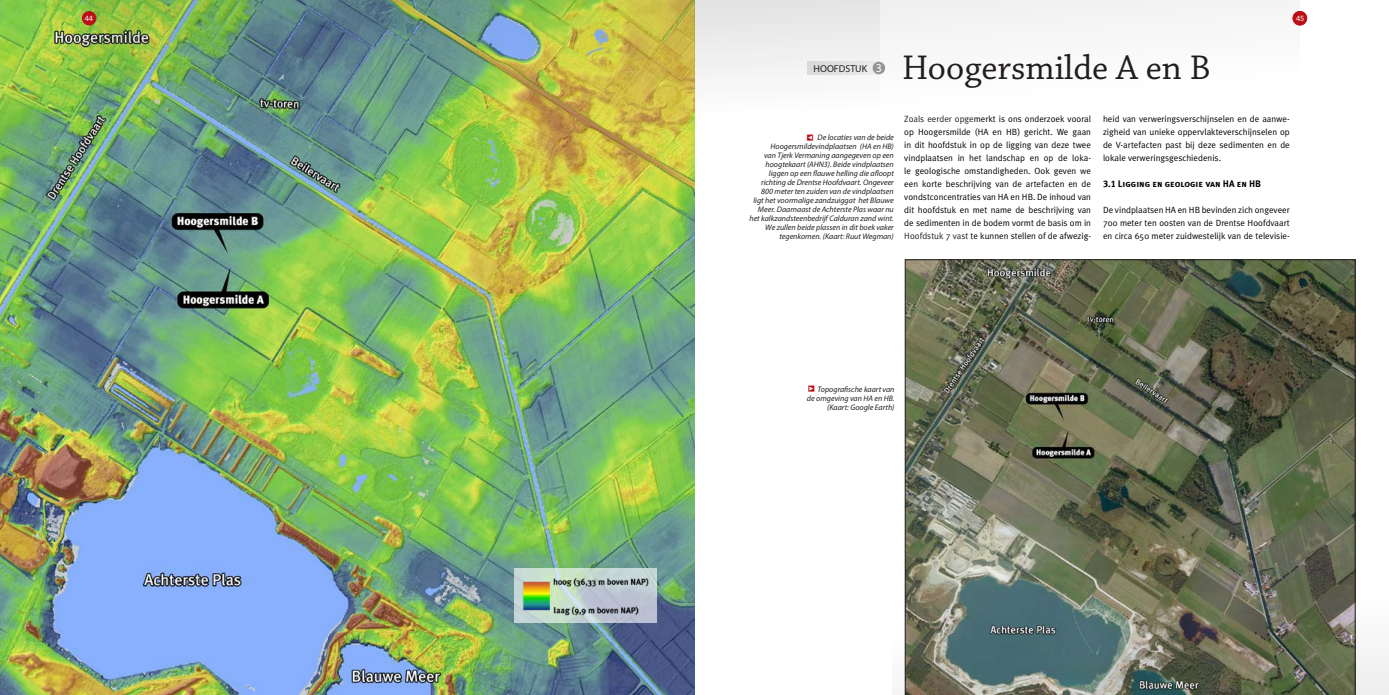
<style>
.page{position:relative;width:1389px;height:695px;background:#fff}
.page>*{position:absolute;margin:0;border:0;box-sizing:border-box;transform-origin:0 0}
.t1{font:36px "Chaparral Pro";color:#231f20}
.heading_1{font:12px "Myriad Pro";color:#fff}
.heading_1-2{font:10px "Myriad Pro";color:#231f20}
.VOETNOOTTEKST_DEF{font:9.5px "Meta Plus Bold Caps";color:#000}
.VOETNOOTTEKST_DEF-2{font:9px/13px "Meta Plus Normal";color:#000;text-align:justify}
.t2{font:italic 8px/9px "Myriad Pro";color:#231f20;text-align:right}
.t3{font:8px "Myriad Pro";color:#fff}
.s1{font-family:"Pointers";font-style:normal;color:#bb1018}
.s2{color:#231f20}
</style>
<div class="page">
<img style="left:0;top:0;width:695px;height:694px">
<div style="left:694px;top:0;width:186px;height:159px;background:#fff"></div>
<img style="left:89px;top:0;width:605px;height:152px">
<div style="left:82px;top:11px;width:14px;height:14px;background:#bb1018;border-radius:50%"></div>
<div style="left:694px;top:0;width:606px;height:140px;background:linear-gradient(to bottom,#eee,#fff)"></div>
<div style="left:1293px;top:11px;width:14px;height:14px;background:#bb1018;border-radius:50%"></div>
<div style="left:893px;top:581px;width:496px;height:113px;background:#f8f8f8"></div>
<img style="left:905px;top:259px;width:450px;height:435px">
<img style="left:808px;top:61px;width:71px;height:13px">
<div style="left:873px;top:62px;width:12px;height:12px;background:#939598;border-radius:50%"></div>
<svg style="left:515px;top:568px;width:142px;height:54px;fill:#c6d7d3"></svg>
<img style="left:523px;top:572px;width:142px;height:45px">
<p class="t3" style="left:85px;top:14px;width:10px">4410</p>
<p class="t3" style="left:1296px;top:14px;width:10px">1145</p>
<p class="heading_1-2" style="left:814px;top:62px;width:55px">HOOFDSTUK</p>
<p class="heading_1" style="left:876px;top:61px;width:8px">3</p>
<p class="t1" style="left:902px;top:47px;width:310px">Hoogersmilde A en B</p>
<p class="t2" style="left:749px;top:133px;width:146px"><span class="s1">ß</span> De locaties van de beide Hoogersmildevindplaatsen (HA en HB)<br>van Tjerk Vermaning aangegeven op een hoogtekaart (AHN3). Beide vindplaatsen liggen op een flauwe helling die afloopt richting de Drentse Hoofdvaart. Ongeveer 800 meter ten zuiden van de vindplaatsen ligt het voormalige zandzuiggat het Blauwe Meer. Daarnaast de Achterste Plas waar nu het kalkzandsteenbedrijf Calduran zand wint.<br>We zullen beide plassen in dit boek vaker tegenkomen. (Kaart: Ruut Wegman)</p>
<p class="VOETNOOTTEKST_DEF-2" style="left:904px;top:112px;width:188px"><span class="s2">Zoals eerder opge</span>merkt is ons onderzoek vooral op Hoogersmilde (HA en HB) gericht. We gaan in dit hoofdstuk in op de ligging van deze twee vindplaatsen in het landschap en op de loka&shy;le geologische omstandigheden. Ook geven we een korte beschrijving van de artefacten en de vondstconcentraties van HA en HB. De inhoud van dit hoofdstuk en met name de beschrijving van de sedimenten in de bodem vormt de basis om in <span class="s2">Hoofdstuk 7 vast</span> te kunnen stellen of de afwezig-</p>
<p class="VOETNOOTTEKST_DEF-2" style="left:1103px;top:112px;width:188px">heid van verweringsverschijnselen en de aanwe&shy;zigheid van unieke oppervlakteverschijnselen op de V-artefacten past bij deze sedimenten en de lokale verweringsgeschiedenis.</p>
<p class="VOETNOOTTEKST_DEF" style="left:1103px;top:178px;width:159px">3.1 Ligging en geologie van HA en HB</p>
<p class="VOETNOOTTEKST_DEF-2" style="left:1103px;top:203px;width:188px">De vindplaatsen HA en HB bevinden zich ongeveer 700 meter ten oosten van de Drentse Hoofdvaart en circa 650 meter zuidwestelijk van de televisie-</p>
<p class="t2" style="left:807px;top:384px;width:89px"><span class="s1">s</span> Topografische kaart van de omgeving van HA en HB. (Kaart: Google Earth)</p>
</div>
